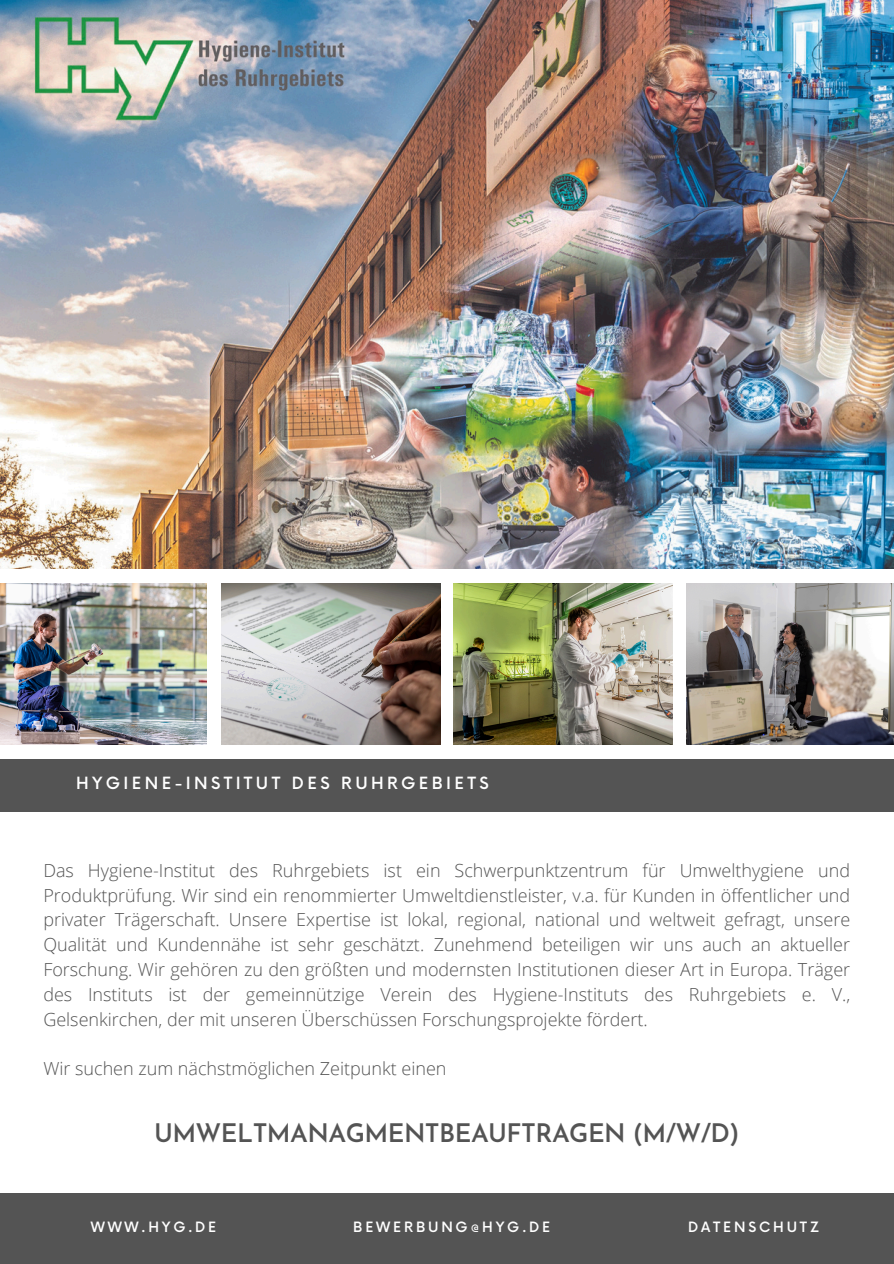
<style>
.page{position:relative;width:894px;height:1264px;background:#fff}
.page>*{position:absolute;margin:0;border:0;box-sizing:border-box;transform-origin:0 0}
.t1{font:600 25.5px "Josefin Sans";letter-spacing:-.02em;color:#545454}
.t2{font:300 18px/24.8px "Open Sans";color:#545454;text-align:justify}
.t3{font:500 16.5px "Now";letter-spacing:.205em;color:#fff}
.t4{font:500 13.8px "Now";letter-spacing:.205em;color:#fff}
</style>
<div class="page">
<img style="left:0;top:0;width:893px;height:569px">
<div style="left:0;top:759px;width:893px;height:52px;background:#545454"></div>
<div style="left:0;top:1193px;width:893px;height:70px;background:#545454"></div>
<img style="left:0;top:583px;width:207px;height:161px">
<img style="left:222px;top:583px;width:218px;height:161px">
<img style="left:453px;top:583px;width:218px;height:161px">
<img style="left:686px;top:583px;width:207px;height:161px">
<p class="t3" style="left:76px;top:773px;width:414px">HYGIENE-INSTITUT DES RUHRGEBIETS</p>
<p class="t2" style="left:43px;top:857px;width:808px">Das Hygiene-Institut des Ruhrgebiets ist ein Schwerpunktzentrum für Umwelthygiene und Produktprüfung. Wir sind ein renommierter Umweltdienstleister, v.a. für Kunden in öffentlicher und privater Trägerschaft. Unsere Expertise ist lokal, regional, national und weltweit gefragt, unsere Qualität und Kundennähe ist sehr geschätzt. Zunehmend beteiligen wir uns auch an aktueller Forschung. Wir gehören zu den größten und modernsten Institutionen dieser Art in Europa. Träger des Instituts ist der gemeinnützige Verein des Hygiene-Instituts des Ruhrgebiets e. V., Gelsenkirchen, der mit unseren Überschüssen Forschungsprojekte fördert.</p>
<p class="t2" style="left:43px;top:1055px;width:404px">Wir suchen zum nächstmöglichen Zeitpunkt einen</p>
<p class="t1" style="left:154px;top:1123px;width:587px">UMWELTMANAGMENTBEAUFTRAGEN (M/W/D)</p>
<p class="t4" style="left:91px;top:1219px;width:127px">WWW.HYG.DE</p>
<h2 class="t4" style="left:353px;top:1219px;width:198px">BEWERBUNG@HYG.DE</h2>
<h3 class="t4" style="left:687px;top:1219px;width:132px">DATENSCHUTZ</h3>
</div>
